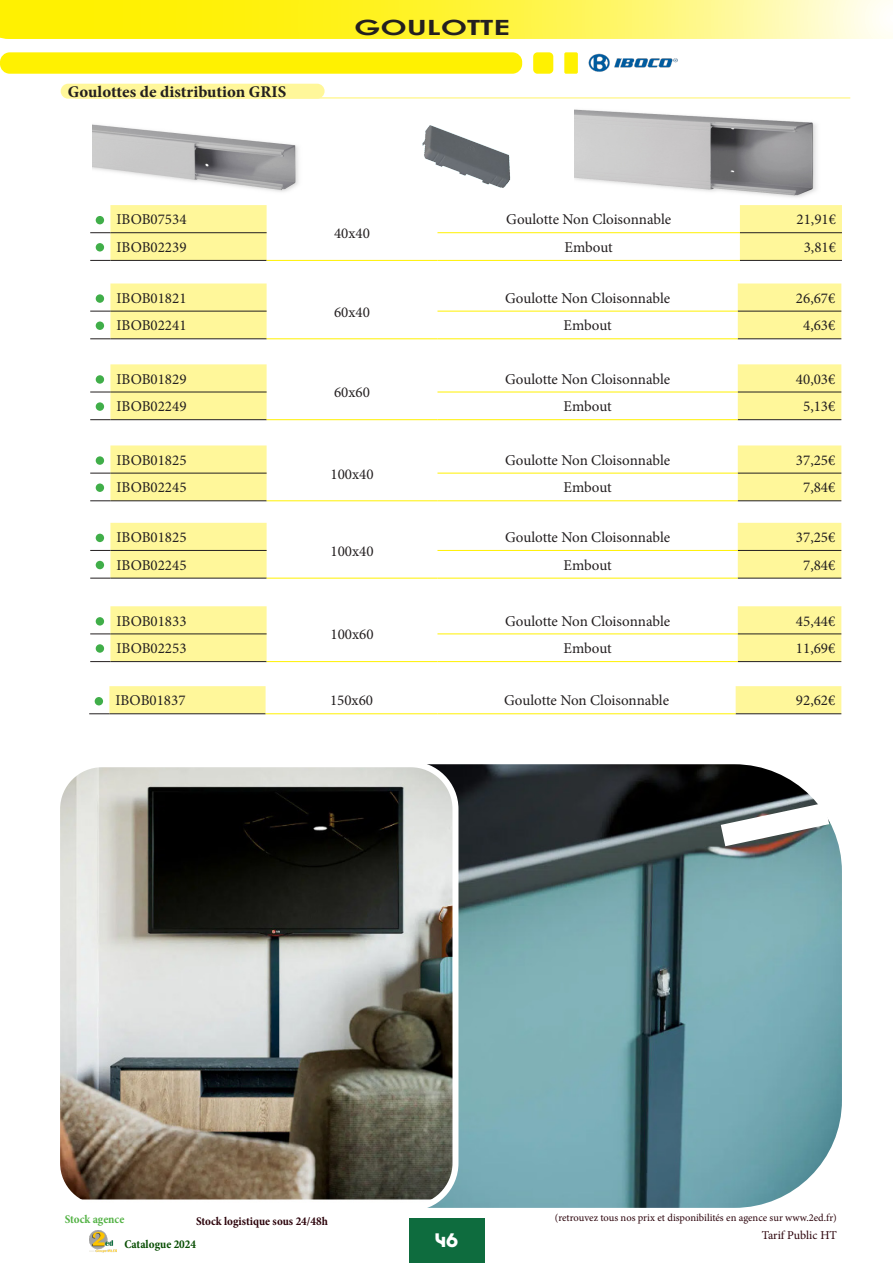
<style>
.page{position:relative;width:893px;height:1263px;background:#fff}
.page>*{position:absolute;margin:0;border:0;box-sizing:border-box;transform-origin:0 0}
.t1{font:700 21px "Century Gothic";color:#231f20;scale:1.5 1}
.t2{font:21px "Paris 2024 Variable Regular";color:#fff}
.t3{font:700 condensed 16.5px "Minion Pro";color:#231f20;scale:1.1 1}
.t4{font:15px "Minion Pro";color:#231f20}
.t5{font:700 condensed 12px "Minion Pro";color:#2c030b}
.t6{font:700 condensed 12px "Minion Pro";color:#074d02}
.t7{font:12px "Minion Pro";color:#2c030b}
.t8{font:700 condensed 12px "Minion Pro";color:#55b347}
.t9{font:10.5px "Minion Pro";color:#2c030b}
</style>
<div class="page">
<svg style="left:0;top:0;width:893px;height:39px;background:#fff44a"></svg>
<div style="left:0;top:52px;width:522px;height:22px;background:#fff101;border-radius:10px"></div>
<div style="left:533px;top:52px;width:20px;height:22px;background:#fff101;border-radius:4px"></div>
<div style="left:564px;top:52px;width:14px;height:22px;background:#fff101;border-radius:2px"></div>
<div style="left:409px;top:1218px;width:75px;height:45px;background:#0e6c3e"></div>
<img style="left:89px;top:1230px;width:27px;height:22px">
<img style="left:455px;top:764px;width:387px;height:444px">
<hr style="left:75px;top:97px;width:775px;height:2px;background:#fff79a">
<div style="left:61px;top:84px;width:264px;height:15px;background:#fff79a;border-radius:7px"></div>
<img style="left:574px;top:109px;width:243px;height:89px">
<img style="left:92px;top:124px;width:207px;height:68px">
<img style="left:422px;top:126px;width:89px;height:62px">
<svg style="left:90px;top:205px;width:752px;height:56px"></svg>
<hr style="left:110px;top:260px;width:157px;height:1px;background:#231f20">
<hr style="left:740px;top:260px;width:102px;height:1px;background:#231f20">
<hr style="left:267px;top:260px;width:170px;height:1px;background:#fff101">
<hr style="left:437px;top:260px;width:303px;height:1px;background:#fff101">
<hr style="left:437px;top:232px;width:303px;height:1px;background:#fff101">
<svg style="left:90px;top:283px;width:751px;height:56px"></svg>
<hr style="left:110px;top:338px;width:157px;height:1px;background:#231f20">
<hr style="left:738px;top:338px;width:103px;height:1px;background:#231f20">
<hr style="left:267px;top:338px;width:170px;height:1px;background:#fff101">
<hr style="left:437px;top:338px;width:301px;height:1px;background:#fff101">
<hr style="left:437px;top:311px;width:301px;height:1px;background:#fff101">
<svg style="left:90px;top:364px;width:751px;height:56px"></svg>
<hr style="left:110px;top:419px;width:157px;height:1px;background:#231f20">
<hr style="left:738px;top:419px;width:103px;height:1px;background:#231f20">
<hr style="left:267px;top:419px;width:170px;height:1px;background:#fff101">
<hr style="left:437px;top:419px;width:301px;height:1px;background:#fff101">
<hr style="left:437px;top:392px;width:301px;height:1px;background:#fff101">
<svg style="left:90px;top:445px;width:751px;height:56px"></svg>
<hr style="left:110px;top:500px;width:157px;height:1px;background:#231f20">
<hr style="left:738px;top:500px;width:103px;height:1px;background:#231f20">
<hr style="left:267px;top:500px;width:170px;height:1px;background:#fff101">
<hr style="left:437px;top:500px;width:301px;height:1px;background:#fff101">
<hr style="left:437px;top:473px;width:301px;height:1px;background:#fff101">
<svg style="left:90px;top:523px;width:751px;height:56px"></svg>
<hr style="left:110px;top:578px;width:157px;height:1px;background:#231f20">
<hr style="left:738px;top:578px;width:103px;height:1px;background:#231f20">
<hr style="left:267px;top:578px;width:170px;height:1px;background:#fff101">
<hr style="left:437px;top:578px;width:301px;height:1px;background:#fff101">
<hr style="left:437px;top:550px;width:301px;height:1px;background:#fff101">
<svg style="left:90px;top:606px;width:751px;height:56px"></svg>
<hr style="left:110px;top:661px;width:157px;height:1px;background:#231f20">
<hr style="left:738px;top:661px;width:103px;height:1px;background:#231f20">
<hr style="left:267px;top:661px;width:170px;height:1px;background:#fff101">
<hr style="left:437px;top:661px;width:301px;height:1px;background:#fff101">
<hr style="left:437px;top:633px;width:301px;height:1px;background:#fff101">
<svg style="left:89px;top:686px;width:752px;height:28px"></svg>
<hr style="left:109px;top:713px;width:157px;height:1px;background:#231f20">
<hr style="left:736px;top:713px;width:105px;height:1px;background:#231f20">
<hr style="left:266px;top:713px;width:171px;height:1px;background:#fff101">
<hr style="left:437px;top:713px;width:299px;height:1px;background:#fff101">
<div style="left:96px;top:216px;width:8px;height:8px;background:#40ae49;border-radius:50%"></div>
<div style="left:96px;top:294px;width:8px;height:9px;background:#40ae49;border-radius:50%"></div>
<div style="left:96px;top:375px;width:8px;height:9px;background:#40ae49;border-radius:50%"></div>
<div style="left:96px;top:456px;width:8px;height:9px;background:#40ae49;border-radius:50%"></div>
<div style="left:96px;top:534px;width:8px;height:8px;background:#40ae49;border-radius:50%"></div>
<div style="left:96px;top:617px;width:8px;height:8px;background:#40ae49;border-radius:50%"></div>
<div style="left:95px;top:697px;width:8px;height:8px;background:#40ae49;border-radius:50%"></div>
<div style="left:96px;top:243px;width:8px;height:8px;background:#40ae49;border-radius:50%"></div>
<div style="left:96px;top:321px;width:8px;height:9px;background:#40ae49;border-radius:50%"></div>
<div style="left:96px;top:402px;width:8px;height:9px;background:#40ae49;border-radius:50%"></div>
<div style="left:96px;top:483px;width:8px;height:9px;background:#40ae49;border-radius:50%"></div>
<div style="left:96px;top:561px;width:8px;height:8px;background:#40ae49;border-radius:50%"></div>
<div style="left:96px;top:644px;width:8px;height:9px;background:#40ae49;border-radius:50%"></div>
<img style="left:589px;top:53px;width:89px;height:19px">
<img style="left:61px;top:764px;width:394px;height:444px">
<div style="left:54px;top:761px;width:404px;height:450px;border:6px solid #fff;border-radius:45px"></div>
<svg style="left:721px;top:803px;width:108px;height:43px"></svg>
<p class="t3" style="left:68px;top:81px;width:200px">Goulottes de distribution GRIS</p>
<p class="t4" style="left:116px;top:209px;width:72px">IBOB07534</p>
<p class="t1" style="left:354px;top:12px;width:105px">GOULOTTE</p>
<p class="t4" style="left:334px;top:223px;width:37px">40x40</p>
<p class="t4" style="left:506px;top:209px;width:167px">Goulotte Non Cloisonnable</p>
<p class="t4" style="left:796px;top:209px;width:41px">21,91€</p>
<p class="t4" style="left:116px;top:237px;width:72px">IBOB02239</p>
<p class="t4" style="left:565px;top:237px;width:50px">Embout</p>
<p class="t4" style="left:804px;top:237px;width:34px">3,81€</p>
<p class="t4" style="left:116px;top:288px;width:72px">IBOB01821</p>
<p class="t4" style="left:334px;top:302px;width:37px">60x40</p>
<p class="t4" style="left:505px;top:288px;width:167px">Goulotte Non Cloisonnable</p>
<p class="t4" style="left:796px;top:288px;width:41px">26,67€</p>
<p class="t4" style="left:116px;top:316px;width:72px">IBOB02241</p>
<p class="t4" style="left:563px;top:316px;width:50px">Embout</p>
<p class="t4" style="left:803px;top:316px;width:34px">4,63€</p>
<p class="t4" style="left:116px;top:369px;width:72px">IBOB01829</p>
<p class="t4" style="left:334px;top:383px;width:37px">60x60</p>
<p class="t4" style="left:505px;top:369px;width:167px">Goulotte Non Cloisonnable</p>
<p class="t4" style="left:796px;top:369px;width:41px">40,03€</p>
<p class="t4" style="left:116px;top:396px;width:72px">IBOB02249</p>
<p class="t4" style="left:563px;top:396px;width:50px">Embout</p>
<p class="t4" style="left:803px;top:396px;width:34px">5,13€</p>
<p class="t4" style="left:116px;top:450px;width:72px">IBOB01825</p>
<p class="t4" style="left:330px;top:464px;width:45px">100x40</p>
<p class="t4" style="left:505px;top:450px;width:167px">Goulotte Non Cloisonnable</p>
<p class="t4" style="left:796px;top:450px;width:41px">37,25€</p>
<p class="t4" style="left:116px;top:478px;width:72px">IBOB02245</p>
<p class="t4" style="left:563px;top:478px;width:50px">Embout</p>
<p class="t4" style="left:803px;top:478px;width:34px">7,84€</p>
<p class="t4" style="left:116px;top:527px;width:72px">IBOB01825</p>
<p class="t4" style="left:330px;top:541px;width:45px">100x40</p>
<p class="t4" style="left:505px;top:527px;width:167px">Goulotte Non Cloisonnable</p>
<p class="t4" style="left:796px;top:527px;width:41px">37,25€</p>
<p class="t4" style="left:116px;top:555px;width:72px">IBOB02245</p>
<p class="t4" style="left:563px;top:555px;width:50px">Embout</p>
<p class="t4" style="left:803px;top:555px;width:34px">7,84€</p>
<p class="t4" style="left:116px;top:611px;width:72px">IBOB01833</p>
<p class="t4" style="left:330px;top:624px;width:45px">100x60</p>
<p class="t4" style="left:505px;top:611px;width:167px">Goulotte Non Cloisonnable</p>
<p class="t4" style="left:796px;top:611px;width:41px">45,44€</p>
<p class="t4" style="left:116px;top:638px;width:72px">IBOB02253</p>
<p class="t4" style="left:563px;top:638px;width:50px">Embout</p>
<p class="t4" style="left:796px;top:638px;width:41px">11,69€</p>
<p class="t4" style="left:115px;top:691px;width:72px">IBOB01837</p>
<p class="t4" style="left:330px;top:691px;width:45px">150x60</p>
<p class="t4" style="left:504px;top:691px;width:167px">Goulotte Non Cloisonnable</p>
<p class="t4" style="left:796px;top:691px;width:41px">92,62€</p>
<p class="t8" style="left:65px;top:1210px;width:61px">Stock agence</p>
<p class="t5" style="left:196px;top:1213px;width:133px">Stock logistique sous 24/48h</p>
<p class="t9" style="left:555px;top:1210px;width:284px">(retrouvez tous nos prix et disponibilités en agence sur www.2ed.fr)</p>
<h1 class="t2" style="left:435px;top:1227px;width:25px">46</h1>
<p class="t7" style="left:762px;top:1227px;width:77px">Tarif Public HT</p>
<p class="t6" style="left:124px;top:1235px;width:73px">Catalogue 2024</p>
</div>
